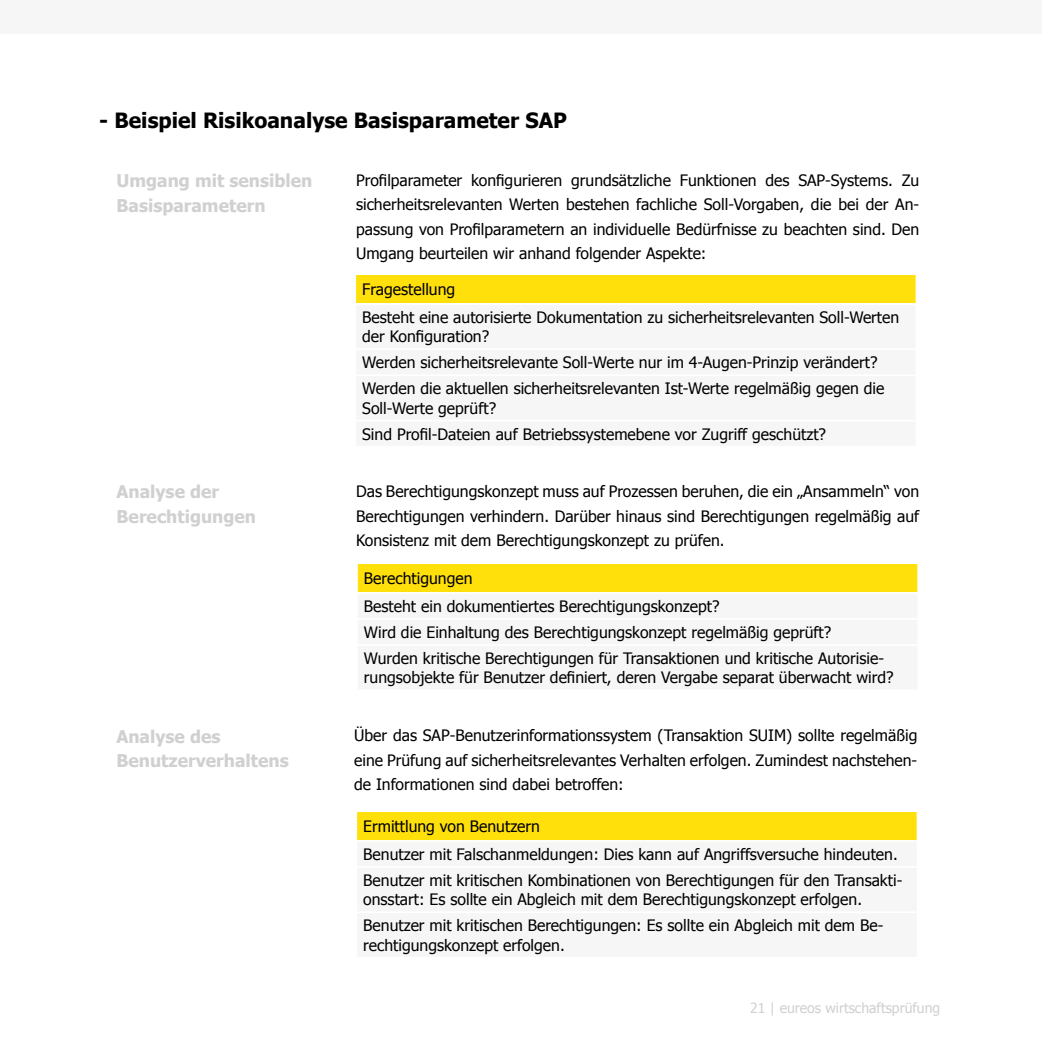
<style>
.page{position:relative;width:1042px;height:1042px;background:#fff}
.page>*{position:absolute;margin:0;border:0;box-sizing:border-box;transform-origin:0 0}
.t1{font:700 21px "Tahoma";color:#000}
.t2{font:700 17.5px/24.5px "Tahoma";color:#d0d0d0}
.t3{font:15.75px/24.5px "Tahoma";color:#000}
.t4{font:14px "Tahoma";color:#d0d0d0}
</style>
<div class="page">
<div style="left:355px;top:274px;width:561px;height:30px;background:#ffe00a"></div>
<hr style="left:354px;top:273px;width:563px;height:2px;background:#fff">
<hr style="left:354px;top:275px;width:2px;height:28px;background:#fff">
<hr style="left:915px;top:275px;width:2px;height:28px;background:#fff">
<hr style="left:354px;top:303px;width:563px;height:2px;background:#fff">
<div style="left:357px;top:563px;width:561px;height:30px;background:#ffe00a"></div>
<hr style="left:356px;top:562px;width:563px;height:2px;background:#fff">
<hr style="left:356px;top:564px;width:2px;height:28px;background:#fff">
<hr style="left:917px;top:564px;width:2px;height:28px;background:#fff">
<hr style="left:356px;top:592px;width:563px;height:2px;background:#fff">
<div style="left:356px;top:811px;width:561px;height:30px;background:#ffe00a"></div>
<hr style="left:355px;top:810px;width:563px;height:2px;background:#fff">
<hr style="left:355px;top:812px;width:2px;height:28px;background:#fff">
<hr style="left:916px;top:812px;width:2px;height:28px;background:#fff">
<hr style="left:355px;top:840px;width:563px;height:2px;background:#fff">
<h1 class="t1" style="left:99px;top:105px;width:469px">- Beispiel Risikoanalyse Basisparameter SAP</h1>
<p class="t2" style="left:117px;top:167px;width:197px">Umgang mit sensiblen<br>Basisparametern</p>
<p class="t3" style="left:356px;top:167px;width:565px;text-align:justify">Profilparameter konfigurieren grundsätzliche Funktionen des SAP-Systems. Zu sicherheitsrelevanten Werten bestehen fachliche Soll-Vorgaben, die bei der An&shy;passung von Profilparametern an individuelle Bedürfnisse zu beachten sind. Den Umgang beurteilen wir anhand folgender Aspekte:</p>
<p class="t3" style="left:362px;top:275px;width:538px;line-height:27.8px">Fragestellung<br>Besteht eine autorisierte Dokumentation zu sicherheitsrelevanten Soll-Werten</p>
<p class="t3" style="left:362px;top:323px;width:524px;line-height:26.1px">der Konfiguration?<br>Werden sicherheitsrelevante Soll-Werte nur im 4-Augen-Prinzip verändert?<br>Werden die aktuellen sicherheitsrelevanten Ist-Werte regelmäßig gegen die</p>
<p class="t3" style="left:362px;top:394px;width:465px;line-height:26.1px">Soll-Werte geprüft?<br>Sind Profil-Dateien auf Betriebssystemebene vor Zugriff geschützt?</p>
<p class="t2" style="left:117px;top:479px;width:141px">Analyse der<br>Berechtigungen</p>
<p class="t3" style="left:356px;top:478px;width:565px;text-align:justify">Das Berechtigungskonzept muss auf Prozessen beruhen, die ein „Ansammeln“ von Berechtigungen verhindern. Darüber hinaus sind Berechtigungen regelmäßig auf Konsistenz mit dem Berechtigungskonzept zu prüfen.</p>
<p class="t3" style="left:364px;top:564px;width:357px;line-height:27.8px">Berechtigungen<br>Besteht ein dokumentiertes Berechtigungskonzept?</p>
<p class="t3" style="left:364px;top:618px;width:522px;line-height:26.1px">Wird die Einhaltung des Berechtigungskonzept regelmäßig geprüft?<br>Wurden kritische Berechtigungen für Transaktionen und kritische Autorisie-</p>
<p class="t3" style="left:364px;top:664px;width:531px">rungsobjekte für Benutzer definiert, deren Vergabe separat überwacht wird?</p>
<p class="t2" style="left:116px;top:723px;width:174px">Analyse des<br>Benutzerverhaltens</p>
<p class="t3" style="left:354px;top:723px;width:565px;text-align:justify">Über das SAP-Benutzerinformationssystem (Transaktion SUIM) sollte regelmäßig eine Prüfung auf sicherheitsrelevantes Verhalten erfolgen. Zumindest nachstehen&shy;de Informationen sind dabei betroffen:</p>
<p class="t3" style="left:363px;top:811px;width:536px;line-height:27.8px">Ermittlung von Benutzern<br>Benutzer mit Falschanmeldungen: Dies kann auf Angriffsversuche hindeuten.</p>
<p class="t3" style="left:363px;top:870px;width:540px;line-height:19.2px">Benutzer mit kritischen Kombinationen von Berechtigungen für den Transakti&shy;onsstart: Es sollte ein Abgleich mit dem Berechtigungskonzept erfolgen.</p>
<p class="t3" style="left:363px;top:915px;width:522px;line-height:19.2px">Benutzer mit kritischen Berechtigungen: Es sollte ein Abgleich mit dem Be&shy;rechtigungskonzept erfolgen.</p>
<p class="t4" style="left:750px;top:998px;width:191px">21 | eureos wirtschaftsprüfung</p>
</div>
